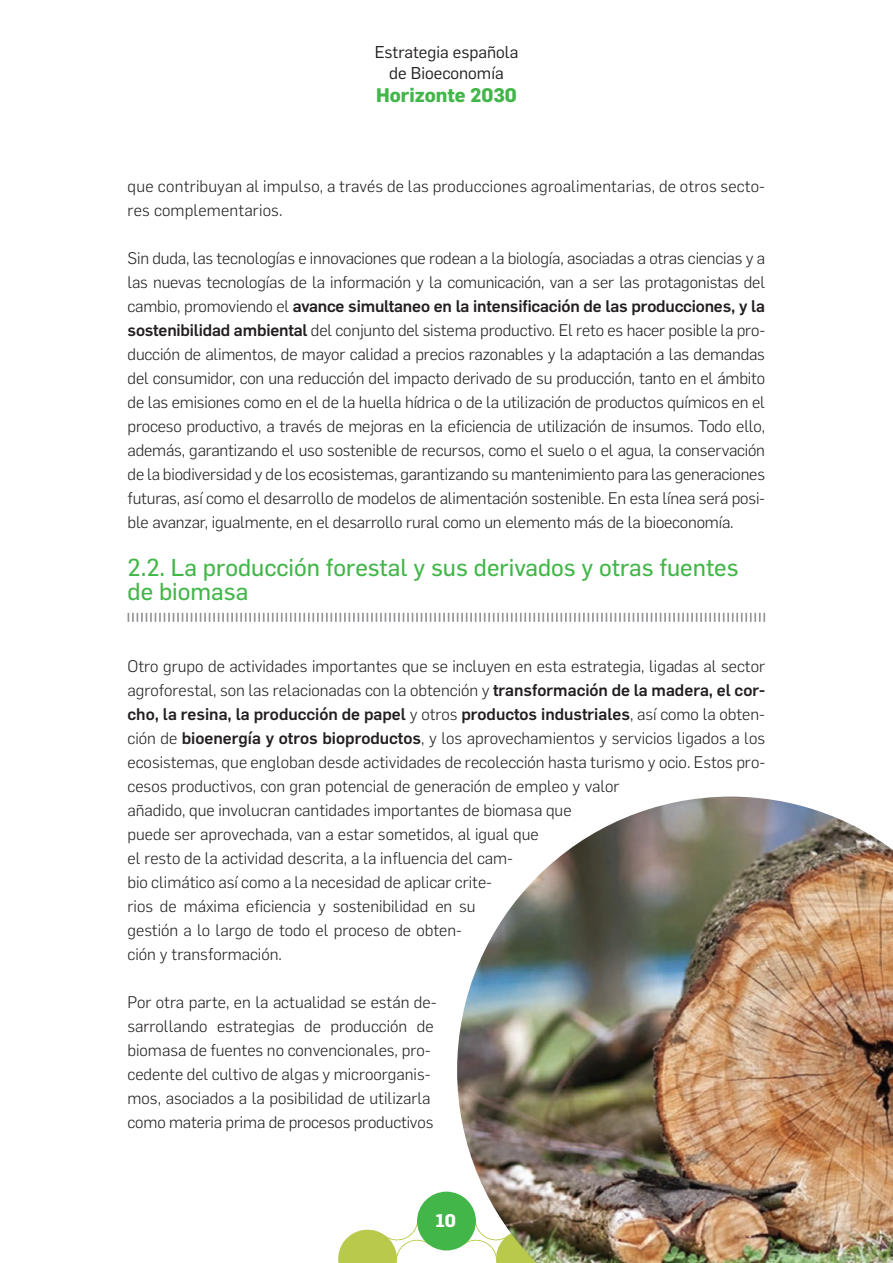
<style>
.page{position:relative;width:893px;height:1263px;background:#fff}
.page>*{position:absolute;margin:0;border:0;box-sizing:border-box;transform-origin:0 0}
.t1{font:24px/24px "Flama Basic";color:#42b649}
.t2{font:700 19.35px "Flama";color:#42b649}
.t3{font:700 18px "Flama";color:#fff}
.t4{font:16.8px/20.1px "Flama";color:#231f20;text-align:center}
.t5{font:300 16.5px/24px "Flama";color:#231f20}
.s1{font-weight:500}
</style>
<div class="page">
<svg style="left:338px;top:1223px;width:92px;height:40px"></svg>
<div style="left:417px;top:1191px;width:59px;height:59px;background:#42b649;border-radius:50%"></div>
<svg style="left:128px;top:613px;width:637px;height:9px"></svg>
<img style="left:457px;top:797px;width:436px;height:466px">
<p class="t4" style="left:375px;top:41px;width:145px">Estrategia española de Bioeconomía</p>
<p class="t2" style="left:376px;top:81px;width:142px">Horizonte 2030</p>
<p class="t5" style="left:128px;top:173px;width:639px">que contribuyan al impulso, a través de las producciones agroalimentarias, de otros secto&shy;res complementarios.</p>
<p class="t5" style="left:128px;top:245px;width:639px;text-align:justify">Sin duda, las tecnologías e innovaciones que rodean a la biología, asociadas a otras ciencias y a las nuevas tecnologías de la información y la comunicación, van a ser las protagonistas del cambio, promoviendo el <span class="s1">avance simultaneo en la intensificación de las producciones, y la sostenibilidad ambiental</span> del conjunto del sistema productivo. El reto es hacer posible la pro&shy;ducción de alimentos, de mayor calidad a precios razonables y la adaptación a las demandas del consumidor, con una reducción del impacto derivado de su producción, tanto en el ámbito de las emisiones como en el de la huella hídrica o de la utilización de productos químicos en el proceso productivo, a través de mejoras en la eficiencia de utilización de insumos. Todo ello, además, garantizando el uso sostenible de recursos, como el suelo o el agua, la conservación de la biodiversidad y de los ecosistemas, garantizando su mantenimiento para las generaciones futuras, así como el desarrollo de modelos de alimentación sostenible. En esta línea será posi&shy;ble avanzar, igualmente, en el desarrollo rural como un elemento más de la bioeconomía.</p>
<h1 class="t1" style="left:128px;top:554px;width:613px">2.2. La producción forestal y sus derivados y otras fuentes de biomasa</h1>
<p class="t5" style="left:128px;top:653px;width:639px">Otro grupo de actividades importantes que se incluyen en esta estrategia, ligadas al sector agroforestal, son las relacionadas con la obtención y <span class="s1">transformación de la madera, el cor&shy;cho, la resina, la producción de papel</span> y otros <span class="s1">productos industriales</span>, así como la obten&shy;ción de <span class="s1">bioenergía y otros bioproductos</span>, y los aprovechamientos y servicios ligados a los ecosistemas, que engloban desde actividades de recolección hasta turismo y ocio. Estos pro&shy;cesos productivos, con gran potencial de generación de empleo y valor<br>añadido, que involucran cantidades importantes de biomasa que<br>puede ser aprovechada, van a estar sometidos, al igual que<br>el resto de la actividad descrita, a la influencia del cam-<br>bio climático así como a la necesidad de aplicar crite-<br>rios de máxima eficiencia y sostenibilidad en su<br>gestión a lo largo de todo el proceso de obten-<br>ción y transformación.</p>
<p class="t5" style="left:128px;top:989px;width:311px">Por otra parte, en la actualidad se están de&shy;sarrollando estrategias de producción de biomasa de fuentes no convencionales, pro&shy;cedente del cultivo de algas y microorganis&shy;mos, asociados a la posibilidad de utilizarla como materia prima de procesos productivos</p>
<p class="t3" style="left:435px;top:1207px;width:22px">10</p>
</div>
